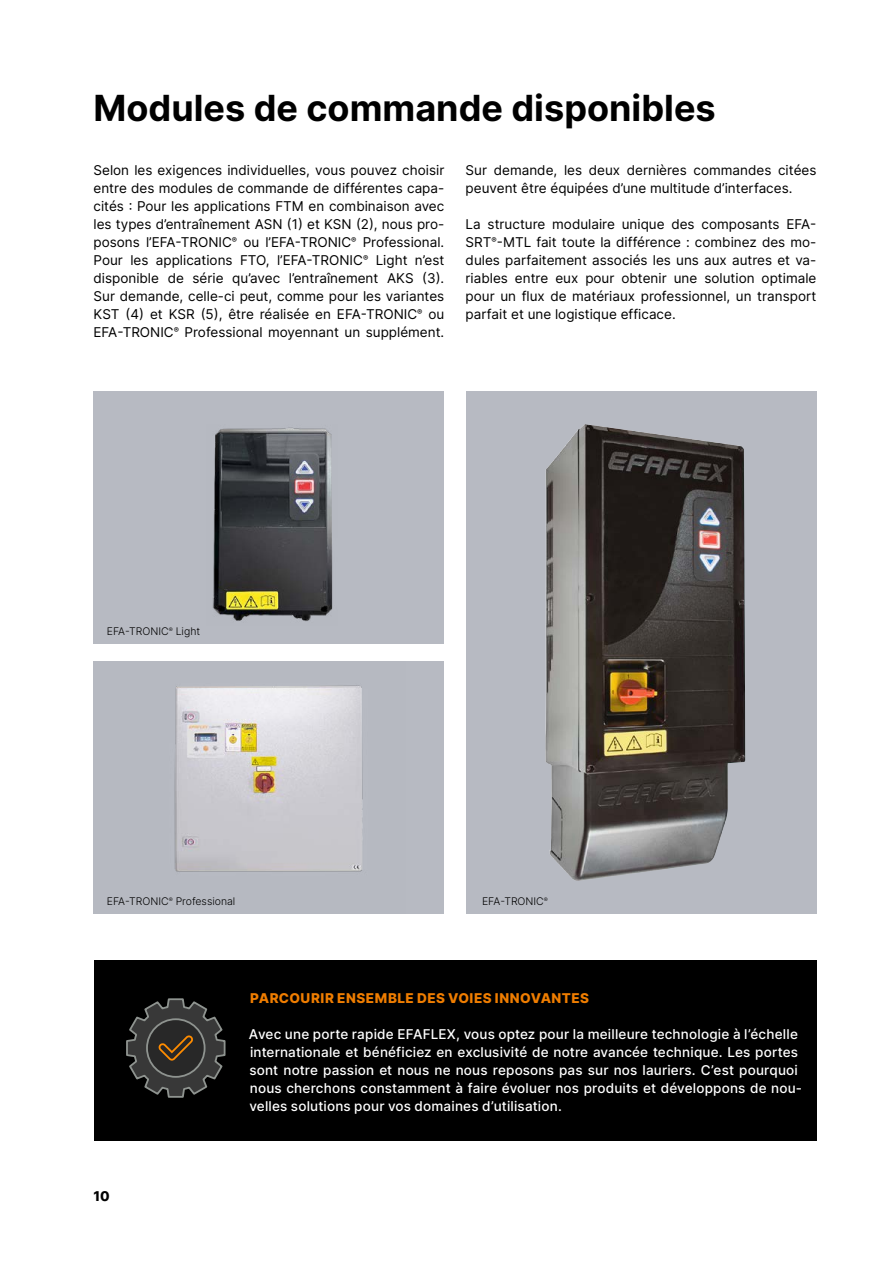
<style>
.page{position:relative;width:893px;height:1263px;background:#fff}
.page>*{position:absolute;margin:0;border:0;box-sizing:border-box;transform-origin:0 0}
.t1{font:700 36px "Inter";color:#000}
.t2{font:13.5px/18px "Inter";color:#000;text-align:justify}
.t3{font:500 13.5px/18px "Inter";letter-spacing:.01em;color:#fff}
.t4{font:800 13.5px "Inter";letter-spacing:.035em;color:#ef7d00}
.t5{font:800 13.5px "Inter";color:#000}
.t6{font:300 10.5px "Inter";color:#000}
</style>
<div class="page">
<div style="left:466px;top:391px;width:350px;height:522px;background:#b7bac2"></div>
<img style="left:545px;top:424px;width:200px;height:457px">
<div style="left:94px;top:391px;width:350px;height:252px;background:#b7bac2"></div>
<img style="left:212px;top:427px;width:121px;height:194px">
<div style="left:94px;top:661px;width:350px;height:252px;background:#b7bac2"></div>
<img style="left:174px;top:685px;width:189px;height:187px">
<div style="left:94px;top:960px;width:722px;height:180px;background:#000"></div>
<svg style="left:126px;top:998px;width:100px;height:100px"></svg>
<h1 class="t1" style="left:94px;top:81px;width:624px">Modules de commande disponibles</h1>
<p class="t2" style="left:94px;top:161px;width:352px">Selon les exigences individuelles, vous pouvez choisir entre des modules de commande de différentes capa&shy;cités : Pour les applications FTM en combinaison avec les types d’entraînement ASN (1) et KSN (2), nous pro&shy;posons l’EFA-TRONIC<sup>®</sup> ou l’EFA-TRONIC<sup>®</sup> Professional.<br>Pour les applications FTO, l’EFA-TRONIC<sup>®</sup> Light n’est disponible de série qu’avec l’entraînement AKS (3).<br>Sur demande, celle-ci peut, comme pour les variantes KST (4) et KSR (5), être réalisée en EFA-TRONIC<sup>®</sup> ou EFA-TRONIC<sup>®</sup> Professional moyennant un supplément.</p>
<p class="t2" style="left:466px;top:161px;width:352px">Sur demande, les deux dernières commandes citées peuvent être équipées d’une multitude d’interfaces.</p>
<p class="t2" style="left:466px;top:215px;width:352px">La structure modulaire unique des composants EFA-SRT<sup>®</sup>-MTL fait toute la différence : combinez des mo&shy;dules parfaitement associés les uns aux autres et va&shy;riables entre eux pour obtenir une solution optimale pour un flux de matériaux professionnel, un transport parfait et une logistique efficace.</p>
<p class="t6" style="left:107px;top:624px;width:95px">EFA-TRONIC<sup>®</sup> Light</p>
<p class="t6" style="left:107px;top:894px;width:130px">EFA-TRONIC<sup>®</sup> Professional</p>
<p class="t6" style="left:482px;top:894px;width:67px">EFA-TRONIC<sup>®</sup></p>
<p class="t5" style="left:94px;top:1186px;width:18px">10</p>
<p class="t4" style="left:250px;top:988px;width:340px">PARCOURIR ENSEMBLE DES VOIES INNOVANTES</p>
<p class="t3" style="left:249px;top:1025px;width:555px">Avec une porte rapide EFAFLEX, vous optez pour la meilleure technologie à l’échelle internationale et bénéficiez en exclusivité de notre avancée technique. Les portes sont notre passion et nous ne nous reposons pas sur nos lauriers. C’est pourquoi nous cherchons constamment à faire évoluer nos produits et développons de nou&shy;velles solutions pour vos domaines d’utilisation.</p>
</div>
